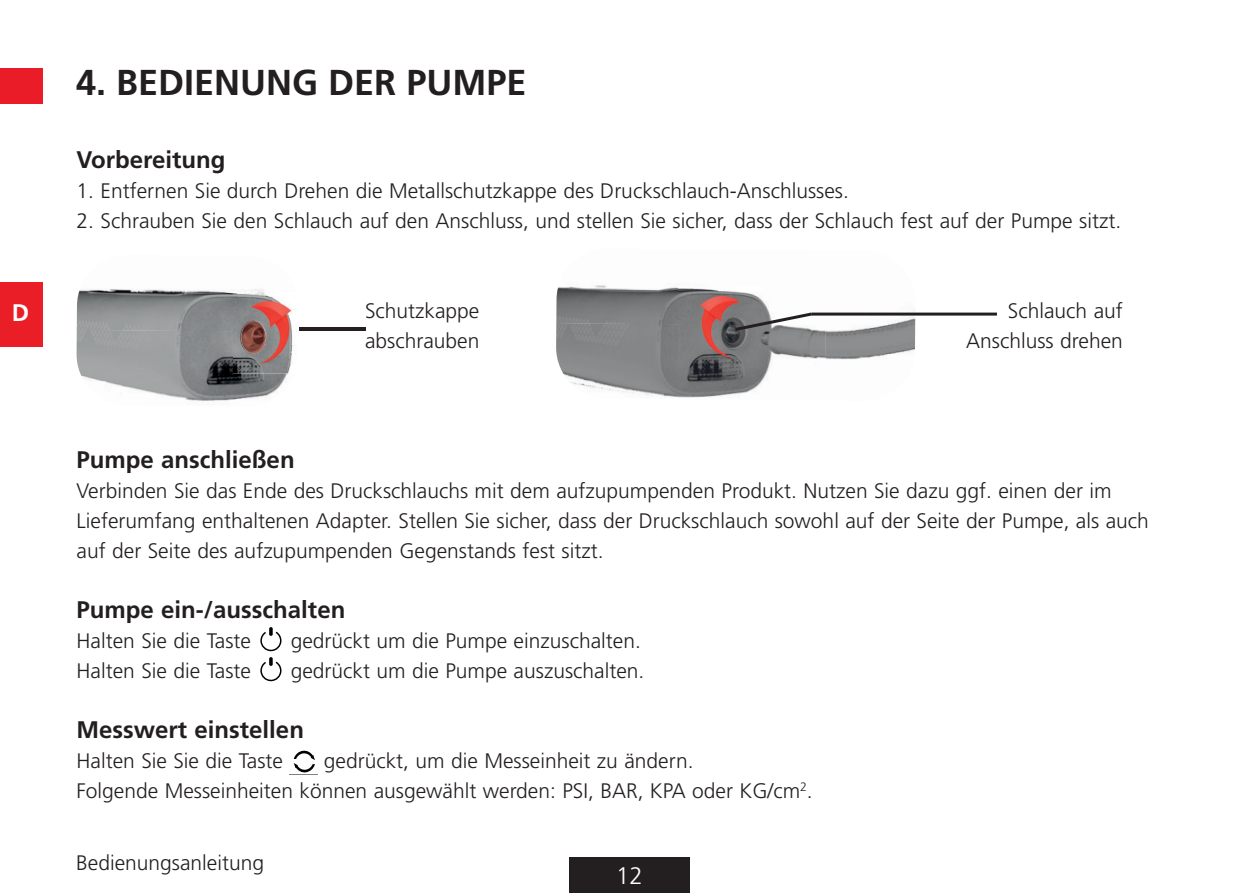
<style>
.page{position:relative;width:1259px;height:893px;background:#fff}
.page>*{position:absolute;margin:0;border:0;box-sizing:border-box;transform-origin:0 0}
.t1{font:700 36px "Frutiger LT Pro";color:#231f20}
.t2{font:700 24px "Frutiger LT Pro";color:#231f20}
.t3{font:300 24px "Frutiger LT Pro";color:#fff}
.t4{font:700 24px "Frutiger LT Pro";color:#fff}
.t5{font:300 21px/30px "Frutiger LT Pro";color:#231f20}
</style>
<div class="page">
<div style="left:0;top:282px;width:43px;height:64px;background:#ea1e27"></div>
<div style="left:0;top:68px;width:43px;height:35px;background:#ea1c28"></div>
<hr style="left:1258px;top:68px;width:1px;height:35px;background:#ea1c28">
<div style="left:569px;top:858px;width:121px;height:35px;background:#231f20"></div>
<svg style="left:260px;top:627px;width:22px;height:55px"></svg>
<svg style="left:293px;top:750px;width:22px;height:23px"></svg>
<hr style="left:1258px;top:420px;width:1px;height:36px;background:#ea1c28">
<img style="left:77px;top:289px;width:187px;height:41px">
<img style="left:76px;top:330px;width:213px;height:71px">
<hr style="left:299px;top:327px;width:67px;height:3px;background:#231f20">
<img style="left:299px;top:330px;width:13px;height:1px">
<img style="left:233px;top:292px;width:60px;height:81px">
<img style="left:241px;top:321px;width:25px;height:32px">
<img style="left:556px;top:285px;width:268px;height:38px">
<img style="left:824px;top:310px;width:91px;height:50px">
<img style="left:556px;top:323px;width:269px;height:75px">
<img style="left:679px;top:286px;width:79px;height:82px">
<hr style="left:811px;top:313px;width:186px;height:3px;background:#231f20">
<hr style="left:1258px;top:690px;width:1px;height:36px;background:#ea1c28">
<svg style="left:732px;top:310px;width:83px;height:23px"></svg>
<p class="t4" style="left:12px;top:299px;width:19px">D</p>
<h1 class="t1" style="left:76px;top:62px;width:452px">4. BEDIENUNG DER PUMPE</h1>
<p class="t2" style="left:77px;top:146px;width:150px">Vorbereitung</p>
<p class="t5" style="left:77px;top:176px;width:774px">1. Entfernen Sie durch Drehen die Metallschutzkappe des Druckschlauch-Anschlusses.</p>
<p class="t5" style="left:77px;top:206px;width:1046px">2. Schrauben Sie den Schlauch auf den Anschluss, und stellen Sie sicher, dass der Schlauch fest auf der Pumpe sitzt.</p>
<p class="t5" style="left:365px;top:296px;width:116px">Schutzkappe abschrauben</p>
<p class="t5" style="left:966px;top:296px;width:158px;text-align:right">Schlauch auf<br>Anschluss drehen</p>
<p class="t2" style="left:77px;top:446px;width:220px">Pumpe anschließen</p>
<p class="t5" style="left:77px;top:476px;width:1074px">Verbinden Sie das Ende des Druckschlauchs mit dem aufzupumpenden Produkt. Nutzen Sie dazu ggf. einen der im<br>Lieferumfang enthaltenen Adapter. Stellen Sie sicher, dass der Druckschlauch sowohl auf der Seite der Pumpe, als auch auf der Seite des aufzupumpenden Gegenstands fest sitzt.</p>
<p class="t2" style="left:77px;top:596px;width:270px">Pumpe ein-/ausschalten</p>
<p class="t5" style="left:77px;top:626px;width:176px">Halten Sie die Taste</p>
<p class="t5" style="left:291px;top:626px;width:352px">gedrückt um die Pumpe einzuschalten.</p>
<p class="t5" style="left:77px;top:656px;width:176px">Halten Sie die Taste</p>
<p class="t5" style="left:291px;top:656px;width:355px">gedrückt um die Pumpe auszuschalten.</p>
<p class="t2" style="left:77px;top:716px;width:229px">Messwert einstellen</p>
<p class="t5" style="left:77px;top:746px;width:208px">Halten Sie Sie die Taste</p>
<p class="t5" style="left:77px;top:746px;width:737px;text-indent:247px">gedrückt, um die Messeinheit zu ändern.<br>Folgende Messeinheiten können ausgewählt werden: PSI, BAR, KPA oder KG/cm<sup>2</sup>.</p>
<p class="t5" style="left:76px;top:848px;width:189px">Bedienungsanleitung</p>
<p class="t3" style="left:616px;top:862px;width:28px">12</p>
</div>
